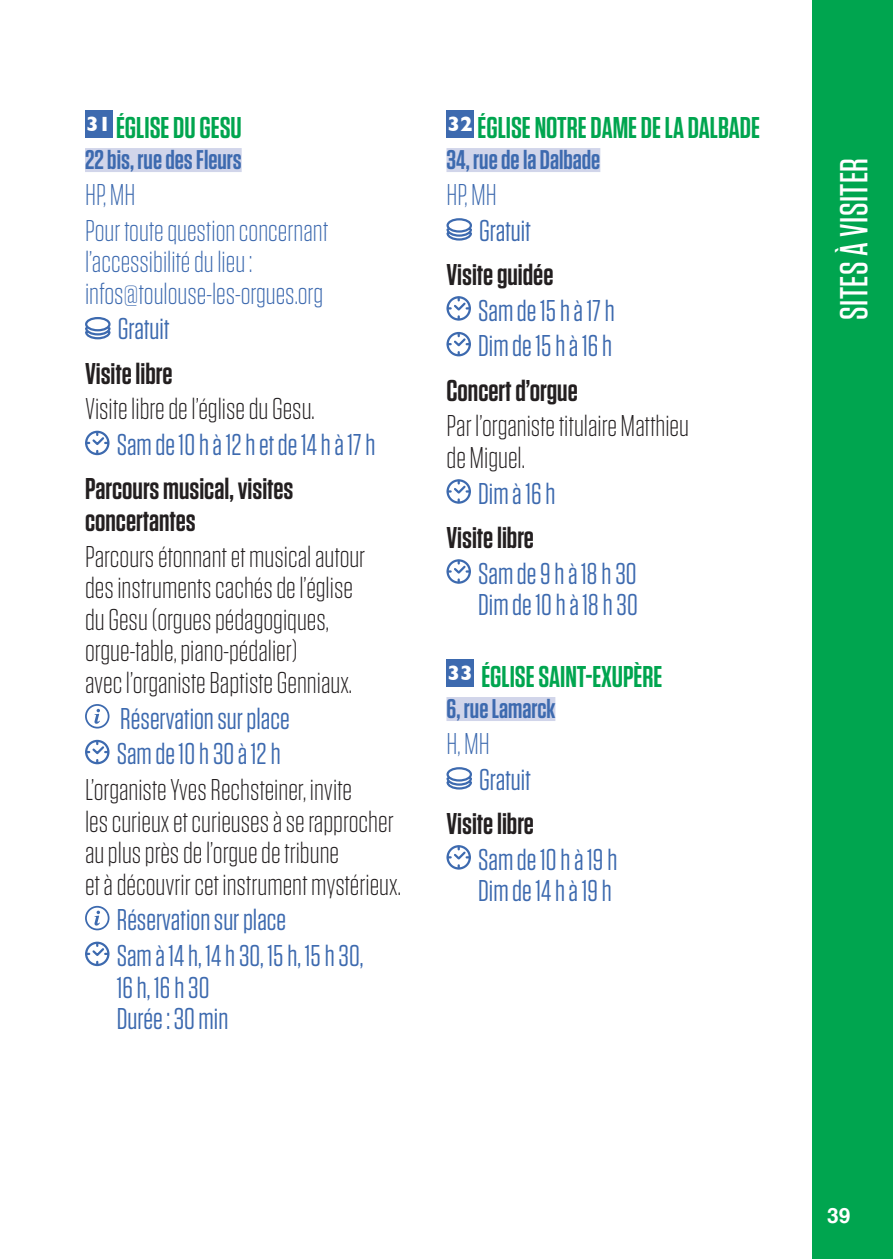
<style>
.page{position:relative;width:893px;height:1259px;background:#fff}
.page>*{position:absolute;margin:0;border:0;box-sizing:border-box;transform-origin:0 0}
.t1{font:500 39px "Tungsten";letter-spacing:.01em;color:#fff}
.labeur{font:300 30px/31.5px "Tungsten";color:#231f20}
.Infos_RESA__Sites{font:30px/31.5px "Tungsten";color:#3d6aaf}
.TYPE_D_ANIM_2{font:600 30px/31.5px "Tungsten";color:#231f20}
.labeur-2{font:300 30px/31.5px "Tungsten";color:#3d6aaf}
.titre_visite_vert{font:600 30px "Tungsten";color:#00a54f}
.adresse_site_bleu{font:600 27px "Tungsten";color:#3d6aaf}
.t2{font:700 21px "Gill Sans";color:#fff}
.t3{font:700 21px "Helvetica";color:#fff}
</style>
<div class="page">
<div style="left:812px;top:0;width:81px;height:1259px;background:#00a54f"></div>
<div style="left:85px;top:148px;width:157px;height:24px;background:#d1d5ea"></div>
<div style="left:85px;top:111px;width:27px;height:27px;background:#3d6aaf"></div>
<svg style="left:85px;top:317px;width:26px;height:23px"></svg>
<svg style="left:85px;top:430px;width:25px;height:26px"></svg>
<svg style="left:85px;top:704px;width:25px;height:24px"></svg>
<svg style="left:85px;top:739px;width:25px;height:26px"></svg>
<svg style="left:85px;top:906px;width:25px;height:24px"></svg>
<svg style="left:85px;top:941px;width:25px;height:26px"></svg>
<div style="left:446px;top:148px;width:154px;height:24px;background:#d1d5ea"></div>
<div style="left:446px;top:697px;width:109px;height:24px;background:#d1d5ea"></div>
<div style="left:446px;top:111px;width:28px;height:27px;background:#3d6aaf"></div>
<svg style="left:446px;top:218px;width:26px;height:23px"></svg>
<svg style="left:446px;top:296px;width:25px;height:25px"></svg>
<svg style="left:446px;top:331px;width:25px;height:26px"></svg>
<svg style="left:446px;top:479px;width:25px;height:25px"></svg>
<svg style="left:446px;top:559px;width:25px;height:25px"></svg>
<div style="left:446px;top:659px;width:28px;height:28px;background:#3d6aaf"></div>
<svg style="left:446px;top:767px;width:26px;height:23px"></svg>
<svg style="left:446px;top:845px;width:25px;height:25px"></svg>
<p class="t2" style="left:86px;top:108px;width:26px">31</p>
<p class="titre_visite_vert" style="left:116px;top:112px;width:127px">ÉGLISE DU GESU</p>
<p class="adresse_site_bleu" style="left:85px;top:145px;width:158px">22 bis, rue des Fleurs</p>
<p class="labeur-2" style="left:85px;top:179px;width:52px">HP, MH</p>
<p class="labeur-2" style="left:85px;top:215px;width:245px">Pour toute question concernant l’accessibilité du lieu : infos@toulouse-les-orgues.org</p>
<p class="Infos_RESA__Sites" style="left:118px;top:314px;width:53px">Gratuit</p>
<p class="TYPE_D_ANIM_2" style="left:85px;top:358px;width:89px">Visite libre</p>
<p class="labeur" style="left:85px;top:394px;width:231px">Visite libre de l’église du Gesu.</p>
<p class="Infos_RESA__Sites" style="left:117px;top:429px;width:260px">Sam de 10 h à 12 h et de 14 h à 17 h</p>
<p class="TYPE_D_ANIM_2" style="left:85px;top:474px;width:210px">Parcours musical, visites concertantes</p>
<p class="labeur" style="left:85px;top:541px;width:282px">Parcours étonnant et musical autour des instruments cachés de l’église du Gesu (orgues pédagogiques, orgue-table, piano-pédalier)<br>avec l’organiste Baptiste Genniaux.</p>
<p class="Infos_RESA__Sites" style="left:120px;top:703px;width:171px">Réservation sur place</p>
<p class="Infos_RESA__Sites" style="left:117px;top:738px;width:165px">Sam de 10 h 30 à 12 h</p>
<p class="labeur" style="left:85px;top:774px;width:317px">L’organiste Yves Rechsteiner, invite<br>les curieux et curieuses à se rapprocher au plus près de l’orgue de tribune<br>et à découvrir cet instrument mystérieux.</p>
<p class="Infos_RESA__Sites" style="left:117px;top:904px;width:171px">Réservation sur place</p>
<p class="Infos_RESA__Sites" style="left:117px;top:940px;width:248px">Sam à 14 h, 14 h 30, 15 h, 15 h 30,<br>16 h, 16 h 30<br>Durée : 30 min</p>
<p class="t2" style="left:448px;top:108px;width:26px">32</p>
<p class="titre_visite_vert" style="left:477px;top:112px;width:284px">ÉGLISE NOTRE DAME DE LA DALBADE</p>
<p class="adresse_site_bleu" style="left:446px;top:145px;width:155px">34, rue de la Dalbade</p>
<p class="labeur-2" style="left:446px;top:179px;width:52px">HP, MH</p>
<p class="Infos_RESA__Sites" style="left:479px;top:215px;width:53px">Gratuit</p>
<p class="TYPE_D_ANIM_2" style="left:446px;top:259px;width:108px">Visite guidée</p>
<p class="Infos_RESA__Sites" style="left:478px;top:295px;width:138px">Sam de 15 h à 17 h</p>
<p class="Infos_RESA__Sites" style="left:478px;top:331px;width:136px">Dim de 15 h à 16 h</p>
<p class="TYPE_D_ANIM_2" style="left:446px;top:375px;width:133px">Concert d’orgue</p>
<p class="labeur" style="left:446px;top:411px;width:244px">Par l’organiste titulaire Matthieu de Miguel.</p>
<p class="Infos_RESA__Sites" style="left:478px;top:478px;width:79px">Dim à 16 h</p>
<p class="TYPE_D_ANIM_2" style="left:446px;top:522px;width:89px">Visite libre</p>
<p class="Infos_RESA__Sites" style="left:478px;top:558px;width:161px">Sam de 9 h à 18 h 30<br>Dim de 10 h à 18 h 30</p>
<p class="t2" style="left:448px;top:656px;width:26px">33</p>
<p class="titre_visite_vert" style="left:481px;top:660px;width:183px">ÉGLISE SAINT-EXUPÈRE</p>
<p class="adresse_site_bleu" style="left:446px;top:694px;width:110px">6, rue Lamarck</p>
<p class="labeur-2" style="left:446px;top:728px;width:45px">H, MH</p>
<p class="Infos_RESA__Sites" style="left:479px;top:764px;width:53px">Gratuit</p>
<p class="TYPE_D_ANIM_2" style="left:446px;top:808px;width:89px">Visite libre</p>
<p class="Infos_RESA__Sites" style="left:478px;top:844px;width:141px">Sam de 10 h à 19 h<br>Dim de 14 h à 19 h</p>
<h1 class="t1" style="left:834px;top:320px;width:163px;rotate:-90deg">SITES À VISITER</h1>
<p class="t3" style="left:827px;top:1196px;width:25px">39</p>
</div>
